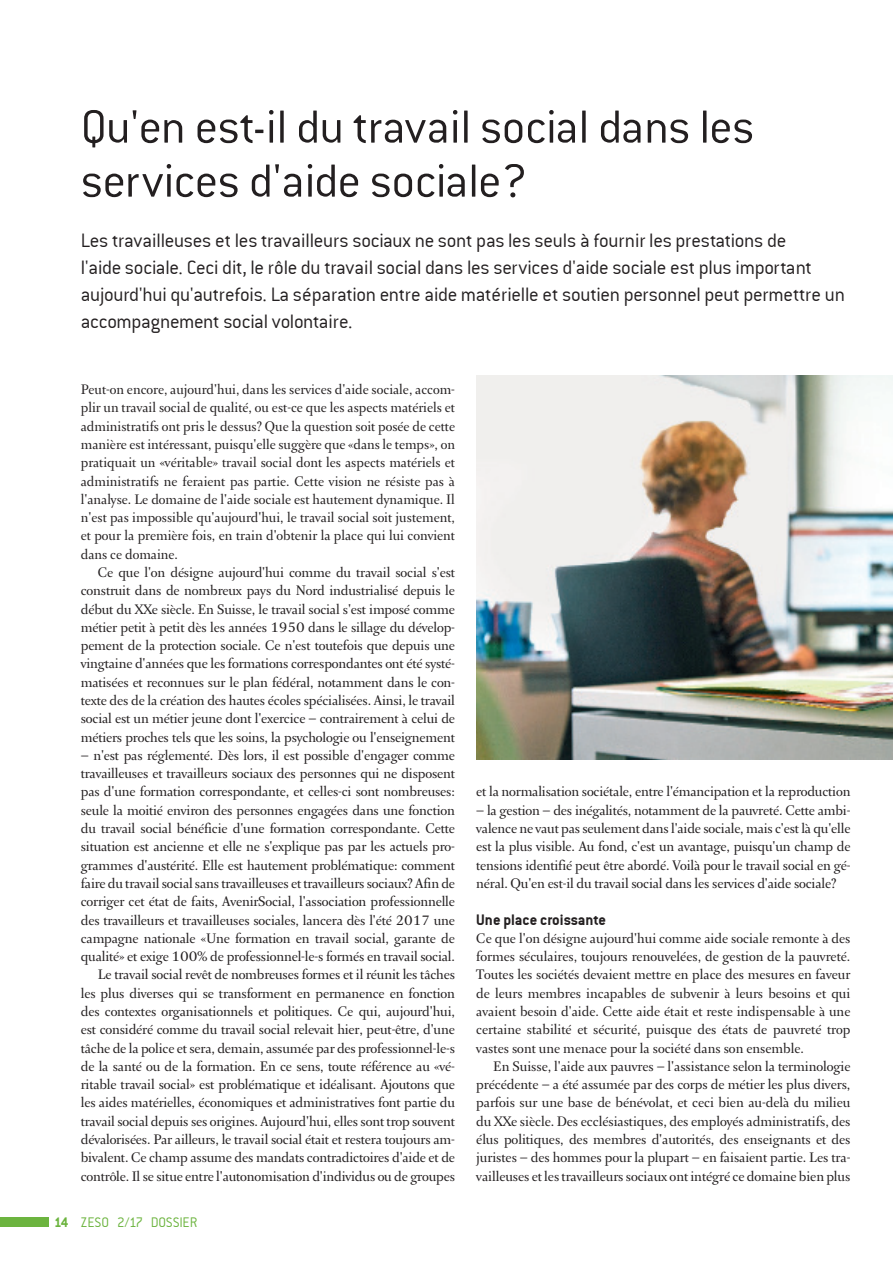
<style>
.page{position:relative;width:893px;height:1263px;background:#fff}
.page>*{position:absolute;margin:0;border:0;box-sizing:border-box;transform-origin:0 0}
._001_Titel_Schwerpun{font:51px/54px "Conduit ITCTT Light";letter-spacing:-.01em;color:#231f20}
._01_Lead_16pt{font:21px/27px "Conduit ITCTT Light";letter-spacing:-.015em;color:#231f20}
._03_Absatz_2{font:16.5px/18.3px "Arnhem Fine";letter-spacing:-.01em;color:#231f20;text-align:justify}
._02_Absatz_1{font:16.5px/18.3px "Arnhem Fine";color:#231f20;text-align:justify}
._005_Zwischentitel{font:16.5px "Conduit ITCTT Bold";color:#231f20}
.t1{font:15px "Conduit ITCTT Light";letter-spacing:-.005em;color:#6cb43f}
.t2{font:15px "Conduit ITCTT Bold";color:#6cb43f}
</style>
<div class="page">
<div style="left:0;top:1217px;width:49px;height:10px;background:#6cb43f"></div>
<img style="left:476px;top:376px;width:417px;height:384px">
<p class="_001_Titel_Schwerpun" style="left:81px;top:98px;width:675px">Qu'en est-il du travail social dans les services d'aide sociale?</p>
<p class="_01_Lead_16pt" style="left:81px;top:226px;width:766px">Les travailleuses et les travailleurs sociaux ne sont pas les seuls à fournir les prestations de<br>l'aide sociale. Ceci dit, le rôle du travail social dans les services d'aide sociale est plus important aujourd'hui qu'autrefois. La séparation entre aide matérielle et soutien personnel peut permettre un accompagnement social volontaire.</p>
<p class="_02_Absatz_1" style="left:81px;top:381px;width:376px">Peut-on encore, aujourd'hui, dans les services d'aide sociale, accom&shy;plir un travail social de qualité, ou est-ce que les aspects matériels et administratifs ont pris le dessus? Que la question soit posée de cette manière est intéressant, puisqu'elle suggère que «dans le temps», on pratiquait un «véritable» travail social dont les aspects matériels et administratifs ne feraient pas partie. Cette vision ne résiste pas à l'analyse. Le domaine de l'aide sociale est hautement dynamique. Il n'est pas impossible qu'aujourd'hui, le travail social soit justement, et pour la première fois, en train d'obtenir la place qui lui convient dans ce domaine.</p>
<p class="_03_Absatz_2" style="left:81px;top:564px;width:376px;text-indent:17px">Ce que l'on désigne aujourd'hui comme du travail social s'est construit dans de nombreux pays du Nord industrialisé depuis le début du XXe siècle. En Suisse, le travail social s'est imposé comme métier petit à petit dès les années 1950 dans le sillage du dévelop&shy;pement de la protection sociale. Ce n'est toutefois que depuis une vingtaine d'années que les formations correspondantes ont été systé&shy;matisées et reconnues sur le plan fédéral, notamment dans le con&shy;texte des de la création des hautes écoles spécialisées. Ainsi, le travail social est un métier jeune dont l'exercice – contrairement à celui de métiers proches tels que les soins, la psychologie ou l'enseignement</p>
<p class="_03_Absatz_2" style="left:81px;top:747px;width:376px">– n'est pas réglementé. Dès lors, il est possible d'engager comme travailleuses et travailleurs sociaux des personnes qui ne disposent pas d'une formation correspondante, et celles-ci sont nombreuses: seule la moitié environ des personnes engagées dans une fonction du travail social bénéficie d'une formation correspondante. Cette situation est ancienne et elle ne s'explique pas par les actuels pro&shy;grammes d'austérité. Elle est hautement problématique: comment faire du travail social sans travailleuses et travailleurs sociaux? Afin de corriger cet état de faits, AvenirSocial, l'association professionnelle des travailleurs et travailleuses sociales, lancera dès l'été 2017 une campagne nationale «Une formation en travail social, garante de qualité» et exige 100% de professionnel-le-s formés en travail social.</p>
<p class="_03_Absatz_2" style="left:81px;top:966px;width:376px;text-indent:17px">Le travail social revêt de nombreuses formes et il réunit les tâches les plus diverses qui se transforment en permanence en fonction des contextes organisationnels et politiques. Ce qui, aujourd'hui, est considéré comme du travail social relevait hier, peut-être, d'une tâche de la police et sera, demain, assumée par des professionnel-le-s de la santé ou de la formation. En ce sens, toute référence au «vé&shy;ritable travail social» est problématique et idéalisant. Ajoutons que les aides matérielles, économiques et administratives font partie du travail social depuis ses origines. Aujourd'hui, elles sont trop souvent dévalorisées. Par ailleurs, le travail social était et restera toujours am&shy;bivalent. Ce champ assume des mandats contradictoires d'aide et de contrôle. Il se situe entre l'autonomisation d'individus ou de groupes</p>
<p class="t2" style="left:54px;top:1213px;width:16px">14</p>
<p class="t1" style="left:81px;top:1213px;width:118px">ZESO 2/17 DOSSIER</p>
<p class="_03_Absatz_2" style="left:476px;top:783px;width:376px">et la normalisation sociétale, entre l'émancipation et la reproduction</p>
<p class="_03_Absatz_2" style="left:476px;top:802px;width:376px">– la gestion – des inégalités, notamment de la pauvreté. Cette ambi&shy;valence ne vaut pas seulement dans l'aide sociale, mais c'est là qu'elle est la plus visible. Au fond, c'est un avantage, puisqu'un champ de tensions identifié peut être abordé. Voilà pour le travail social en gé&shy;néral. Qu'en est-il du travail social dans les services d'aide sociale?</p>
<p class="_005_Zwischentitel" style="left:476px;top:909px;width:131px">Une place croissante</p>
<p class="_02_Absatz_1" style="left:476px;top:930px;width:376px">Ce que l'on désigne aujourd'hui comme aide sociale remonte à des formes séculaires, toujours renouvelées, de gestion de la pauvreté.<br>Toutes les sociétés devaient mettre en place des mesures en faveur de leurs membres incapables de subvenir à leurs besoins et qui avaient besoin d'aide. Cette aide était et reste indispensable à une certaine stabilité et sécurité, puisque des états de pauvreté trop vastes sont une menace pour la société dans son ensemble.</p>
<p class="_03_Absatz_2" style="left:476px;top:1058px;width:376px;text-indent:17px">En Suisse, l'aide aux pauvres – l'assistance selon la terminologie précédente – a été assumée par des corps de métier les plus divers, parfois sur une base de bénévolat, et ceci bien au-delà du milieu du XXe siècle. Des ecclésiastiques, des employés administratifs, des élus politiques, des membres d'autorités, des enseignants et des juristes – des hommes pour la plupart – en faisaient partie. Les tra&shy;vailleuses et les travailleurs sociaux ont intégré ce domaine bien plus</p>
</div>
